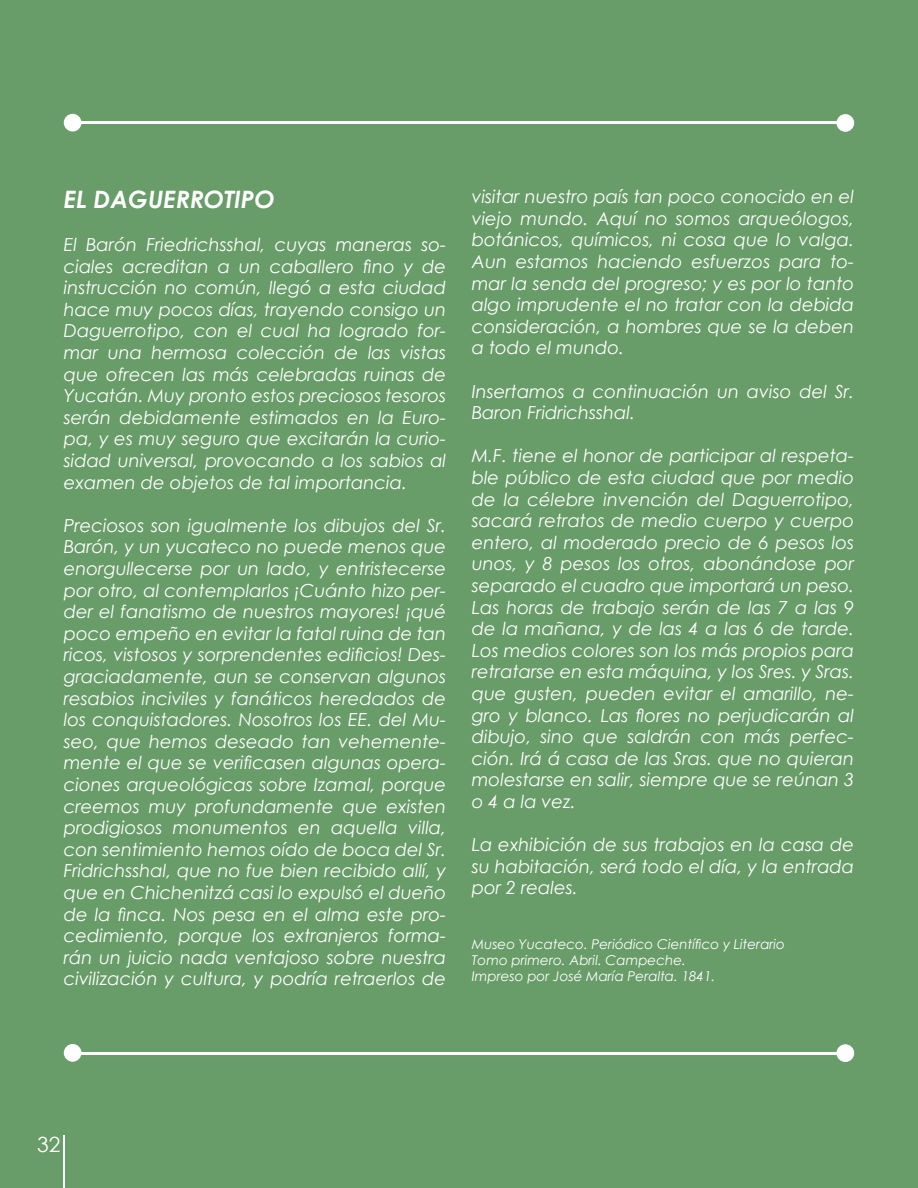
<style>
.page{position:relative;width:918px;height:1188px;background:#689c68}
.page>*{position:absolute;margin:0;border:0;box-sizing:border-box;transform-origin:0 0}
.t1{font:italic 700 24px "Century Gothic";color:#fff}
.t2{font:21px "Century Gothic";color:#fff}
.t3{font:italic 18px/21.6px "Century Gothic";color:#fff;text-align:justify}
.t4{font:italic 13.5px "Century Gothic";color:#fff}
</style>
<div class="page">
<hr style="left:64px;top:122px;width:773px;height:2px;background:#fff">
<div style="left:837px;top:114px;width:17px;height:18px;background:#fff;border-radius:50%"></div>
<div style="left:64px;top:114px;width:17px;height:18px;background:#fff;border-radius:50%"></div>
<hr style="left:64px;top:1052px;width:773px;height:2px;background:#fff">
<div style="left:837px;top:1044px;width:17px;height:18px;background:#fff;border-radius:50%"></div>
<div style="left:64px;top:1044px;width:17px;height:18px;background:#fff;border-radius:50%"></div>
<hr style="left:64px;top:1136px;width:1px;height:52px;background:#fff">
<p class="t1" style="left:64px;top:181px;width:212px">EL DAGUERROTIPO</p>
<p class="t3" style="left:64px;top:233px;width:384px">El Barón Friedrichsshal, cuyas maneras so&shy;ciales acreditan a un caballero fino y de instrucción no común, llegó a esta ciudad hace muy pocos días, trayendo consigo un Daguerrotipo, con el cual ha logrado for&shy;mar una hermosa colección de las vistas que ofrecen las más celebradas ruinas de Yucatán. Muy pronto estos preciosos tesoros serán debidamente estimados en la Euro&shy;pa, y es muy seguro que excitarán la curio&shy;sidad universal, provocando a los sabios al examen de objetos de tal importancia.</p>
<p class="t3" style="left:64px;top:514px;width:384px">Preciosos son igualmente los dibujos del Sr.<br>Barón, y un yucateco no puede menos que enorgullecerse por un lado, y entristecerse por otro, al contemplarlos ¡Cuánto hizo per&shy;der el fanatismo de nuestros mayores! ¡qué poco empeño en evitar la fatal ruina de tan ricos, vistosos y sorprendentes edificios! Des&shy;graciadamente, aun se conservan algunos resabios inciviles y fanáticos heredados de los conquistadores. Nosotros los EE. del Mu&shy;seo, que hemos deseado tan vehemente&shy;mente el que se verificasen algunas opera&shy;ciones arqueológicas sobre Izamal, porque creemos muy profundamente que existen prodigiosos monumentos en aquella villa, con sentimiento hemos oído de boca del Sr.<br>Fridrichsshal, que no fue bien recibido allí, y que en Chichenitzá casi lo expulsó el dueño de la finca. Nos pesa en el alma este pro&shy;cedimiento, porque los extranjeros forma&shy;rán un juicio nada ventajoso sobre nuestra civilización y cultura, y podría retraerlos de</p>
<p class="t3" style="left:472px;top:186px;width:384px">visitar nuestro país tan poco conocido en el viejo mundo. Aquí no somos arqueólogos, botánicos, químicos, ni cosa que lo valga.<br>Aun estamos haciendo esfuerzos para to&shy;mar la senda del progreso; y es por lo tanto algo imprudente el no tratar con la debida consideración, a hombres que se la deben a todo el mundo.</p>
<p class="t3" style="left:472px;top:380px;width:384px">Insertamos a continuación un aviso del Sr.<br>Baron Fridrichsshal.</p>
<p class="t3" style="left:472px;top:445px;width:384px">M.F. tiene el honor de participar al respeta&shy;ble público de esta ciudad que por medio de la célebre invención del Daguerrotipo, sacará retratos de medio cuerpo y cuerpo entero, al moderado precio de 6 pesos los unos, y 8 pesos los otros, abonándose por separado el cuadro que importará un peso.<br>Las horas de trabajo serán de las 7 a las 9 de la mañana, y de las 4 a las 6 de tarde.<br>Los medios colores son los más propios para retratarse en esta máquina, y los Sres. y Sras. que gusten, pueden evitar el amarillo, ne&shy;gro y blanco. Las flores no perjudicarán al dibujo, sino que saldrán con más perfec&shy;ción. Irá á casa de las Sras. que no quieran molestarse en salir, siempre que se reúnan 3 o 4 a la vez.</p>
<p class="t3" style="left:472px;top:834px;width:384px">La exhibición de sus trabajos en la casa de su habitación, será todo el día, y la entrada por 2 reales.</p>
<p class="t4" style="left:472px;top:935px;width:315px">Museo Yucateco. Periódico Científico y Literario</p>
<p class="t4" style="left:472px;top:951px;width:216px">Tomo primero. Abril. Campeche.</p>
<p class="t4" style="left:472px;top:967px;width:245px">Impreso por José María Peralta. 1841.</p>
<p class="t2" style="left:37px;top:1130px;width:25px">32</p>
</div>
